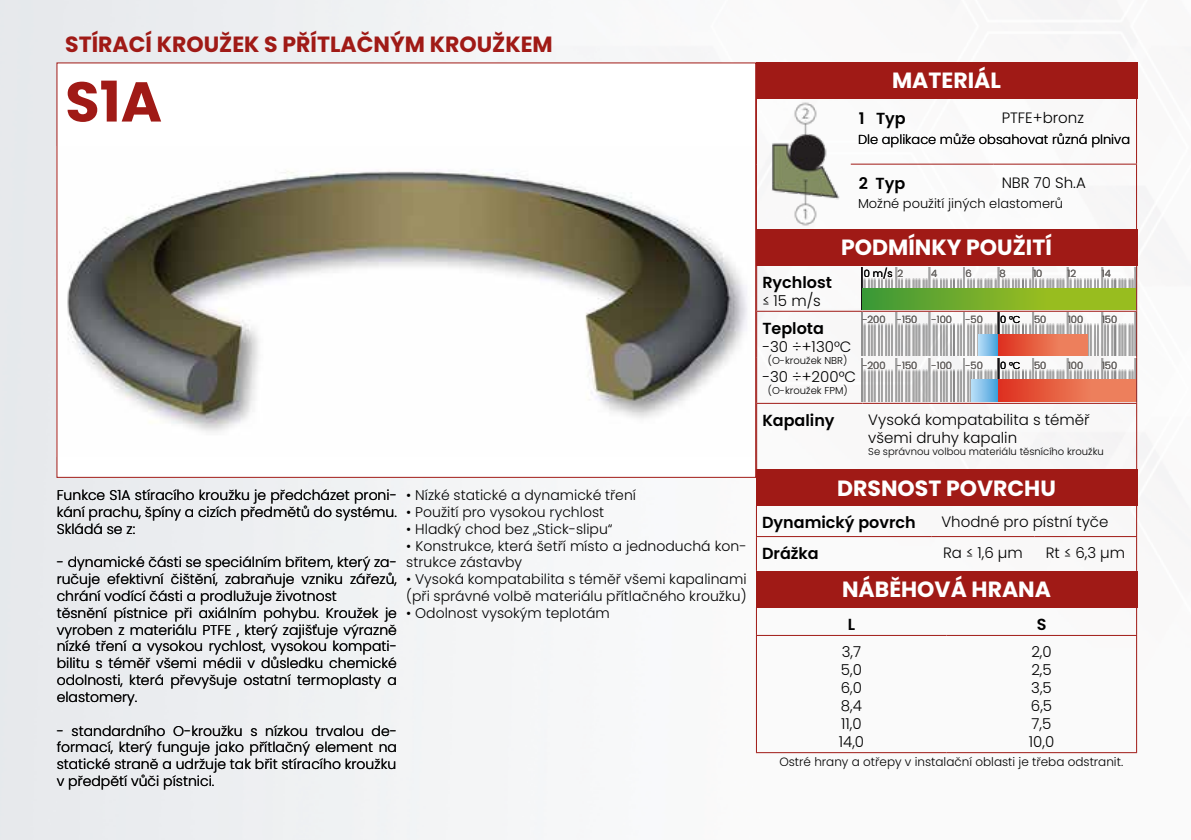
<style>
.page{position:relative;width:1191px;height:840px;background:#fff}
.page>*{position:absolute;margin:0;border:0;box-sizing:border-box;transform-origin:0 0}
.t1{font:700 56px "Poppins";color:#a01a16}
.t2{font:700 22px "Poppins";color:#fff}
.t3{font:700 22px "Poppins";color:#a01a16}
.t4{font:600 16px "Poppins";color:#000}
.t5{font:300 15px/18px "Poppins";color:#000}
.t6{font:300 14px/16.8px "Poppins";color:#000}
.t7{font:300 13px "Poppins";color:#000}
.t8{font:300 12px "Poppins";color:#000}
.t9{font:300 10px "Poppins";color:#000}
.t10{font:300 10px "Poppins";color:#696664}
.s1{color:#696664}
</style>
<div class="page">
<img style="left:0;top:0;width:1188px;height:839px">
<hr style="left:1136px;top:265px;width:1px;height:45px;background:#a01a16">
<hr style="left:1136px;top:311px;width:1px;height:46px;background:#a01a16">
<hr style="left:1136px;top:357px;width:1px;height:45px;background:#a01a16">
<hr style="left:756px;top:402px;width:106px;height:1px;background:#a01a16">
<hr style="left:862px;top:402px;width:275px;height:1px;background:#a01a16">
<hr style="left:1136px;top:403px;width:1px;height:66px;background:#a01a16">
<hr style="left:756px;top:265px;width:1px;height:45px;background:#a01a16">
<hr style="left:756px;top:311px;width:1px;height:46px;background:#a01a16">
<hr style="left:756px;top:357px;width:1px;height:45px;background:#a01a16">
<hr style="left:756px;top:403px;width:1px;height:66px;background:#a01a16">
<hr style="left:756px;top:310px;width:106px;height:1px;background:#a01a16">
<hr style="left:862px;top:310px;width:275px;height:1px;background:#a01a16">
<div style="left:57px;top:63px;width:698px;height:414px;background:#fff"></div>
<img style="left:67px;top:171px;width:681px;height:261px">
<div style="left:756px;top:229px;width:381px;height:36px;background:#a01a16"></div>
<div style="left:756px;top:469px;width:381px;height:36px;background:#a01a16"></div>
<div style="left:756px;top:571px;width:381px;height:36px;background:#a01a16"></div>
<hr style="left:1136px;top:505px;width:1px;height:30px;background:#a01a16">
<hr style="left:756px;top:535px;width:175px;height:1px;background:#a01a16">
<hr style="left:931px;top:535px;width:103px;height:1px;background:#a01a16">
<hr style="left:1034px;top:535px;width:103px;height:1px;background:#a01a16">
<hr style="left:1136px;top:536px;width:1px;height:34px;background:#a01a16">
<hr style="left:756px;top:505px;width:1px;height:30px;background:#a01a16">
<hr style="left:756px;top:536px;width:1px;height:34px;background:#a01a16">
<svg style="left:1136px;top:607px;width:1px;height:27px"></svg>
<hr style="left:756px;top:634px;width:190px;height:1px;background:#a01a16">
<hr style="left:946px;top:634px;width:191px;height:1px;background:#a01a16">
<hr style="left:1136px;top:635px;width:1px;height:116px;background:#a01a16">
<hr style="left:756px;top:751px;width:190px;height:1px;background:#a01a16">
<hr style="left:946px;top:751px;width:191px;height:1px;background:#a01a16">
<svg style="left:756px;top:607px;width:1px;height:27px"></svg>
<hr style="left:756px;top:635px;width:1px;height:116px;background:#a01a16">
<hr style="left:756px;top:99px;width:1px;height:65px;background:#a01a16">
<hr style="left:756px;top:164px;width:1px;height:65px;background:#a01a16">
<hr style="left:1136px;top:99px;width:1px;height:64px;background:#a01a16">
<hr style="left:1136px;top:164px;width:1px;height:65px;background:#a01a16">
<hr style="left:850px;top:163px;width:143px;height:1px;background:#a01a16">
<hr style="left:993px;top:163px;width:144px;height:1px;background:#a01a16">
<img style="left:762px;top:101px;width:87px;height:128px">
<img style="left:861px;top:312px;width:277px;height:43px">
<img style="left:861px;top:358px;width:277px;height:43px">
<img style="left:861px;top:267px;width:277px;height:42px">
<svg style="left:862px;top:288px;width:273px;height:21px;background:#79af28"></svg>
<svg style="left:971px;top:379px;width:27px;height:22px"></svg>
<div style="left:998px;top:379px;width:137px;height:22px;background:linear-gradient(to right,#df3723,#f09169)"></div>
<div style="left:756px;top:63px;width:381px;height:36px;background:#a01a16"></div>
<div style="left:978px;top:334px;width:20px;height:21px;background:linear-gradient(to right,#bddef8,#4ba6dd)"></div>
<div style="left:998px;top:334px;width:89px;height:21px;background:linear-gradient(to right,#df3723,#f09169)"></div>
<h2 class="t3" style="left:65px;top:31px;width:489px">STÍRACÍ KROUŽEK S PŘÍTLAČNÝM KROUŽKEM</h2>
<h1 class="t1" style="left:65px;top:69px;width:98px">S1A</h1>
<p class="t6" style="left:57px;top:486px;width:342px;text-align:justify">Funkce S1A stíracího kroužku je předcházet proni&shy;kání prachu, špíny a cizích předmětů do systému.<br>Skládá se z:</p>
<p class="t6" style="left:57px;top:554px;width:342px">- dynamické části se speciálním břitem, který za&shy;ručuje efektivní čištění, zabraňuje vzniku zářezů, chrání vodící části a prodlužuje životnost<br>těsnění pístnice při axiálním pohybu. Kroužek je vyroben z materiálu PTFE , který zajišťuje výrazně nízké tření a vysokou rychlost, vysokou kompati&shy;bilitu s téměř všemi médii v důsledku chemické odolnosti, která převyšuje ostatní termoplasty a elastomery.</p>
<p class="t6" style="left:57px;top:722px;width:342px;text-align:justify">- standardního O-kroužku s nízkou trvalou de&shy;formací, který funguje jako přítlačný element na statické straně a udržuje tak břit stíracího kroužku v předpětí vůči pístnici.</p>
<p class="t6" style="left:406px;top:486px;width:231px">• Nízké statické a dynamické tření</p>
<p class="t6" style="left:406px;top:503px;width:199px">• Použití pro vysokou rychlost</p>
<p class="t6" style="left:406px;top:520px;width:208px">• Hladký chod bez „Stick-slipu“</p>
<p class="t6" style="left:406px;top:537px;width:342px">• Konstrukce, která šetří místo a jednoduchá kon&shy;strukce zástavby</p>
<p class="t6" style="left:406px;top:570px;width:342px">• Vysoká kompatabilita s téměř všemi kapalinami (při správné volbě materiálu přítlačného kroužku)</p>
<p class="t6" style="left:406px;top:604px;width:205px">• Odolnost vysokým teplotám</p>
<h2 class="t2" style="left:892px;top:68px;width:110px">MATERIÁL</h2>
<p class="t4" style="left:858px;top:109px;width:48px">1 Typ</p>
<p class="t5" style="left:1001px;top:108px;width:84px">PTFE+bronz</p>
<p class="t7" style="left:858px;top:132px;width:274px">Dle aplikace může obsahovat různá plniva</p>
<p class="t4" style="left:858px;top:174px;width:48px">2 Typ</p>
<p class="t5" style="left:1001px;top:174px;width:86px">NBR 70 Sh.A</p>
<p class="t7" style="left:858px;top:196px;width:206px">Možné použití jiných elastomerů</p>
<h2 class="t2" style="left:841px;top:234px;width:212px">PODMÍNKY POUŽITÍ</h2>
<p class="t9" style="left:864px;top:267px;width:41px">0 m/s <span class="s1">2</span></p>
<p class="t10" style="left:931px;top:267px;width:8px">4</p>
<p class="t10" style="left:965px;top:267px;width:8px">6</p>
<p class="t10" style="left:999px;top:267px;width:8px">8</p>
<p class="t10" style="left:1033px;top:267px;width:11px">10</p>
<p class="t10" style="left:1067px;top:267px;width:10px">12</p>
<p class="t10" style="left:1102px;top:267px;width:11px">14</p>
<p class="t4" style="left:762px;top:272px;width:71px">Rychlost</p>
<p class="t5" style="left:762px;top:291px;width:60px">≤ 15 m/s</p>
<p class="t4" style="left:762px;top:319px;width:63px">Teplota</p>
<p class="t5" style="left:762px;top:337px;width:91px">-30 ÷+130°C</p>
<p class="t9" style="left:768px;top:354px;width:81px">(O-kroužek NBR)</p>
<p class="t5" style="left:762px;top:367px;width:95px">-30 ÷+200°C</p>
<p class="t9" style="left:768px;top:384px;width:81px">(O-kroužek FPM)</p>
<p class="t4" style="left:762px;top:411px;width:74px">Kapaliny</p>
<p class="t5" style="left:868px;top:410px;width:223px">Vysoká kompatabilita s téměř všemi druhy kapalin</p>
<p class="t9" style="left:868px;top:445px;width:237px">Se správnou volbou materiálu těsnícího kroužku</p>
<p class="t10" style="left:862px;top:314px;width:57px">-200 -150</p>
<p class="t10" style="left:931px;top:314px;width:22px">-100</p>
<p class="t10" style="left:965px;top:314px;width:19px">-50</p>
<p class="t10" style="left:1034px;top:314px;width:14px">50</p>
<p class="t9" style="left:1000px;top:314px;width:22px">0 °C</p>
<p class="t10" style="left:1068px;top:314px;width:17px">100</p>
<p class="t10" style="left:1102px;top:314px;width:17px">150</p>
<p class="t10" style="left:862px;top:359px;width:57px">-200 -150</p>
<p class="t10" style="left:931px;top:359px;width:22px">-100</p>
<p class="t10" style="left:965px;top:359px;width:19px">-50</p>
<p class="t10" style="left:1034px;top:359px;width:14px">50</p>
<p class="t9" style="left:1000px;top:359px;width:22px">0 °C</p>
<p class="t10" style="left:1068px;top:359px;width:17px">100</p>
<p class="t10" style="left:1102px;top:359px;width:17px">150</p>
<h2 class="t2" style="left:837px;top:475px;width:220px">DRSNOST POVRCHU</h2>
<p class="t4" style="left:762px;top:513px;width:155px">Dynamický povrch</p>
<p class="t5" style="left:941px;top:513px;width:168px">Vhodné pro pístní tyče</p>
<p class="t4" style="left:762px;top:544px;width:58px">Drážka</p>
<p class="t5" style="left:943px;top:543px;width:81px">Ra ≤ 1,6 μm</p>
<p class="t5" style="left:1045px;top:543px;width:81px">Rt ≤ 6,3 μm</p>
<h2 class="t2" style="left:842px;top:576px;width:210px">NÁBĚHOVÁ HRANA</h2>
<p class="t4" style="left:848px;top:614px;width:9px">L</p>
<p class="t4" style="left:1036px;top:614px;width:11px">S</p>
<p class="t5" style="left:838px;top:642px;width:27px">3,7<br>5,0<br>6,0<br>8,4<br>11,0<br>14,0</p>
<p class="t5" style="left:1028px;top:642px;width:27px">2,0<br>2,5<br>3,5<br>6,5<br>7,5<br>10,0</p>
<p class="t8" style="left:779px;top:754px;width:345px">Ostré hrany a otřepy v instalační oblasti je třeba odstranit.</p>
</div>
